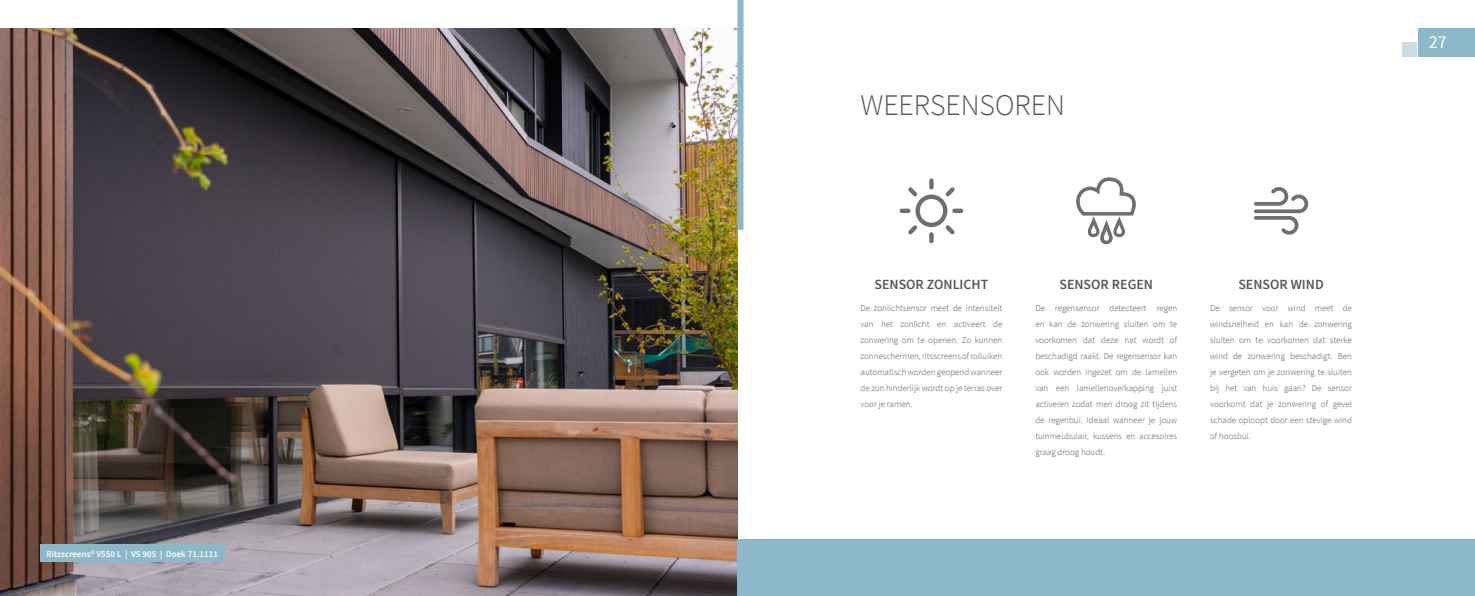
<style>
.page{position:relative;width:1475px;height:596px;background:#fff}
.page>*{position:absolute;margin:0;border:0;box-sizing:border-box;transform-origin:0 0}
.t1{font:300 30px "Source Sans Pro";color:#575756}
.t2{font:18px "Source Sans Pro";color:#fff}
.t3{font:600 14px "Source Sans Pro";color:#575756}
.t4{font:300 9px/16px "Source Sans Pro";color:#575756;text-align:justify}
.t5{font:600 9px "Source Sans Pro";color:#fff}
</style>
<div class="page">
<div style="left:1417px;top:28px;width:57px;height:29px;background:#8db8c9"></div>
<div style="left:1401px;top:43px;width:14px;height:14px;background:#cadbe4"></div>
<img style="left:0;top:28px;width:737px;height:567px">
<div style="left:737px;top:0;width:6px;height:230px;background:#8db8c9"></div>
<div style="left:40px;top:544px;width:185px;height:17px;background:#8db8c9"></div>
<div style="left:952px;top:208px;width:11px;height:5px;background:#706f6f;border-radius:2px"></div>
<svg style="left:929px;top:232px;width:4px;height:11px"></svg>
<svg style="left:929px;top:178px;width:4px;height:11px"></svg>
<div style="left:899px;top:208px;width:11px;height:5px;background:#706f6f;border-radius:2px"></div>
<svg style="left:907px;top:187px;width:47px;height:47px"></svg>
<svg style="left:1254px;top:187px;width:55px;height:48px"></svg>
<svg style="left:1076px;top:177px;width:60px;height:68px"></svg>
<div style="left:737px;top:539px;width:737px;height:56px;background:#8db8c9"></div>
<p class="t5" style="left:46px;top:547px;width:173px">Ritzscreens® V550 L | VS 905 | Doek 71.1111</p>
<h1 class="t1" style="left:860px;top:87px;width:206px">WEERSENSOREN</h1>
<h3 class="t3" style="left:874px;top:275px;width:115px">SENSOR ZONLICHT</h3>
<p class="t4" style="left:860px;top:300px;width:143px">De zonlichtsensor meet de intensiteit van het zonlicht en activeert de zonwering om te openen. Zo kunnen zonneschermen, ritsscreens of rolluiken automatisch worden geopend wanneer de zon hinderlijk wordt op je terras over voor je ramen.</p>
<h3 class="t3" style="left:1059px;top:275px;width:95px">SENSOR REGEN</h3>
<p class="t4" style="left:1035px;top:300px;width:143px">De regensensor detecteert regen en kan de zonwering sluiten om te voorkomen dat deze nat wordt of beschadigd raakt. De regensensor kan ook worden ingezet om de lamellen van een lamellenoverkapping juist activeren zodat men droog zit tijdens de regenbui. Ideaal wanneer je jouw tuinmeubulair, kussens en accesoires graag droog houdt.</p>
<h3 class="t3" style="left:1238px;top:275px;width:87px">SENSOR WIND</h3>
<p class="t4" style="left:1209px;top:300px;width:143px">De sensor voor wind meet de windsnelheid en kan de zonwering sluiten om te voorkomen dat sterke wind de zonwering beschadigt. Ben je vergeten om je zonwering te sluiten bij het van huis gaan? De sensor voorkomt dat je zonwering of gevel schade oploopt door een stevige wind of hoosbui.</p>
<h2 class="t2" style="left:1428px;top:31px;width:19px">27</h2>
</div>
